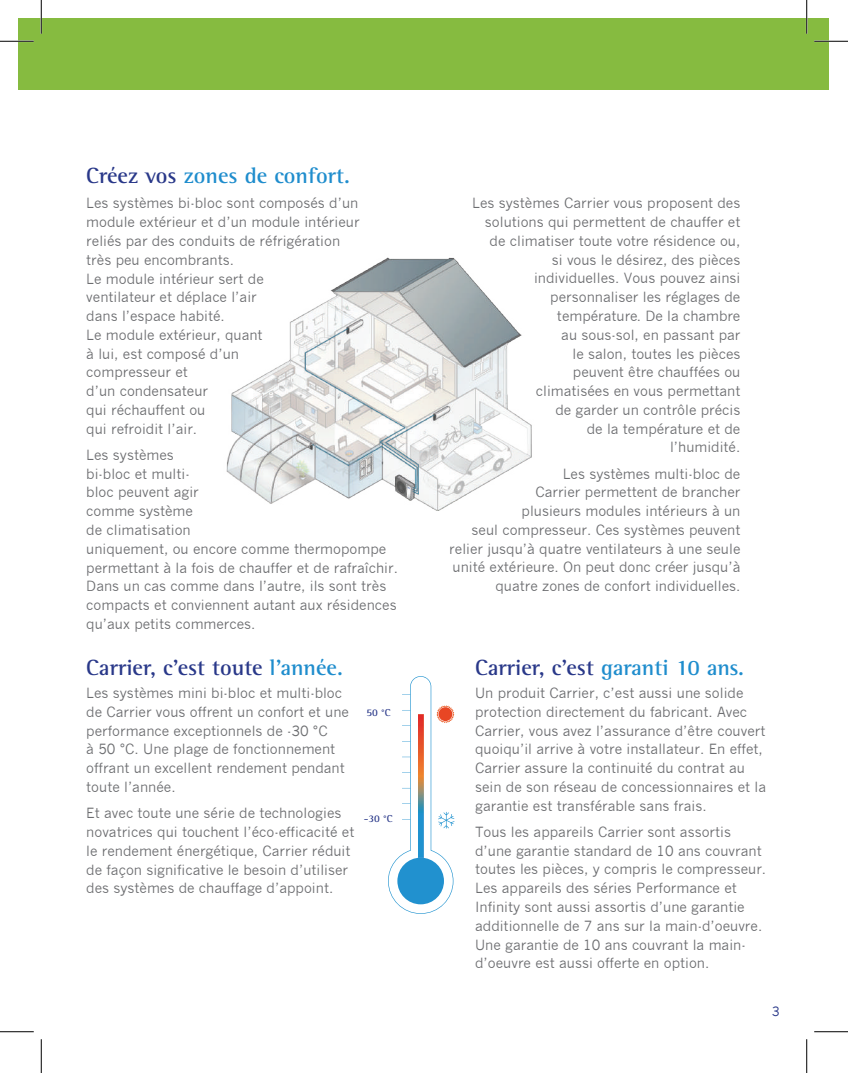
<style>
.page{position:relative;width:848px;height:1073px;background:#fff}
.page>*{position:absolute;margin:0;border:0;box-sizing:border-box;transform-origin:0 0}
.t1{font:700 22.5px "Rotis Semi Serif";color:#293889}
.t2{font:700 22.5px "Rotis Semi Serif";color:#1f8dcd}
.t3{font:13.75px/18.8px "News Gothic";color:#6c6d70}
.t4{font:12.5px "News Gothic";color:#293889}
.t5{font:700 10.38px "Rotis Semi Serif";color:#293889}
.s1{color:#293889}
.s2{color:#1f8dcd}
</style>
<div class="page">
<div style="left:19px;top:19px;width:810px;height:71px;background:#86bb40"></div>
<svg style="left:388px;top:676px;width:66px;height:237px"></svg>
<div style="left:438px;top:707px;width:14px;height:14px;background:#e84624;border-radius:50%"></div>
<img style="left:226px;top:257px;width:306px;height:253px">
<hr style="left:0;top:40px;width:34px;height:2px;background:#fff">
<hr style="left:814px;top:40px;width:34px;height:2px;background:#fff">
<hr style="left:40px;top:0;width:2px;height:34px;background:#fff">
<hr style="left:805px;top:0;width:2px;height:34px;background:#fff">
<hr style="left:0;top:41px;width:34px;height:1px;background:#000">
<hr style="left:814px;top:41px;width:34px;height:1px;background:#000">
<hr style="left:0;top:1031px;width:34px;height:1px;background:#000">
<hr style="left:814px;top:1031px;width:34px;height:1px;background:#000">
<hr style="left:41px;top:0;width:1px;height:34px;background:#000">
<hr style="left:41px;top:1039px;width:1px;height:33px;background:#000">
<hr style="left:806px;top:0;width:1px;height:34px;background:#000">
<hr style="left:806px;top:1039px;width:1px;height:33px;background:#000">
<h1 class="t2" style="left:86px;top:162px;width:265px"><span class="s1">Créez vos</span> zones de confort.</h1>
<p class="t3" style="left:86px;top:194px;width:275px">Les systèmes bi-bloc sont composés d’un module extérieur et d’un module intérieur reliés par des conduits de réfrigération très peu encombrants.<br>Le module intérieur sert de<br>ventilateur et déplace l’air<br>dans l’espace habité.<br>Le module extérieur, quant<br>à lui, est composé d’un<br>compresseur et<br>d’un condensateur<br>qui réchauffent ou<br>qui refroidit l’air.</p>
<p class="t3" style="left:86px;top:445px;width:313px">Les systèmes<br>bi-bloc et multi-<br>bloc peuvent agir<br>comme système<br>de climatisation<br>uniquement, ou encore comme thermopompe permettant à la fois de chauffer et de rafraîchir.<br>Dans un cas comme dans l’autre, ils sont très compacts et conviennent autant aux résidences qu’aux petits commerces.</p>
<p class="t3" style="left:472px;top:194px;width:270px;text-align:right">Les systèmes Carrier vous proposent des solutions qui permettent de chauffer et de climatiser toute votre résidence ou,<br>si vous le désirez, des pièces individuelles. Vous pouvez ainsi personnaliser les réglages de température. De la chambre<br>au sous-sol, en passant par<br>le salon, toutes les pièces<br>peuvent être chauffées ou<br>climatisées en vous permettant<br>de garder un contrôle précis<br>de la température et de<br>l’humidité.</p>
<p class="t3" style="left:449px;top:464px;width:293px;text-align:right">Les systèmes multi-bloc de<br>Carrier permettent de brancher<br>plusieurs modules intérieurs à un<br>seul compresseur. Ces systèmes peuvent relier jusqu’à quatre ventilateurs à une seule unité extérieure. On peut donc créer jusqu’à quatre zones de confort individuelles.</p>
<h1 class="t1" style="left:86px;top:653px;width:258px">Carrier, c’est toute <span class="s2">l’année.</span></h1>
<h1 class="t1" style="left:475px;top:653px;width:270px">Carrier, c’est <span class="s2">garanti 10 ans.</span></h1>
<p class="t3" style="left:86px;top:684px;width:264px">Les systèmes mini bi-bloc et multi-bloc de Carrier vous offrent un confort et une performance exceptionnels de -30 °C<br>à 50 °C. Une plage de fonctionnement offrant un excellent rendement pendant toute l’année.</p>
<p class="t3" style="left:86px;top:804px;width:269px">Et avec toute une série de technologies novatrices qui touchent l’éco-efficacité et le rendement énergétique, Carrier réduit de façon significative le besoin d’utiliser des systèmes de chauffage d’appoint.</p>
<p class="t5" style="left:366px;top:706px;width:26px">50 °C</p>
<p class="t5" style="left:364px;top:812px;width:31px">-30 °C</p>
<p class="t3" style="left:475px;top:683px;width:292px">Un produit Carrier, c’est aussi une solide protection directement du fabricant. Avec Carrier, vous avez l’assurance d’être couvert quoiqu’il arrive à votre installateur. En effet, Carrier assure la continuité du contrat au sein de son réseau de concessionnaires et la garantie est transférable sans frais.</p>
<p class="t3" style="left:475px;top:822px;width:292px">Tous les appareils Carrier sont assortis d’une garantie standard de 10 ans couvrant toutes les pièces, y compris le compresseur.<br>Les appareils des séries Performance et Infinity sont aussi assortis d’une garantie additionnelle de 7 ans sur la main-d’oeuvre.<br>Une garantie de 10 ans couvrant la main&shy;d’oeuvre est aussi offerte en option.</p>
<p class="t4" style="left:771px;top:1004px;width:9px">3</p>
</div>
